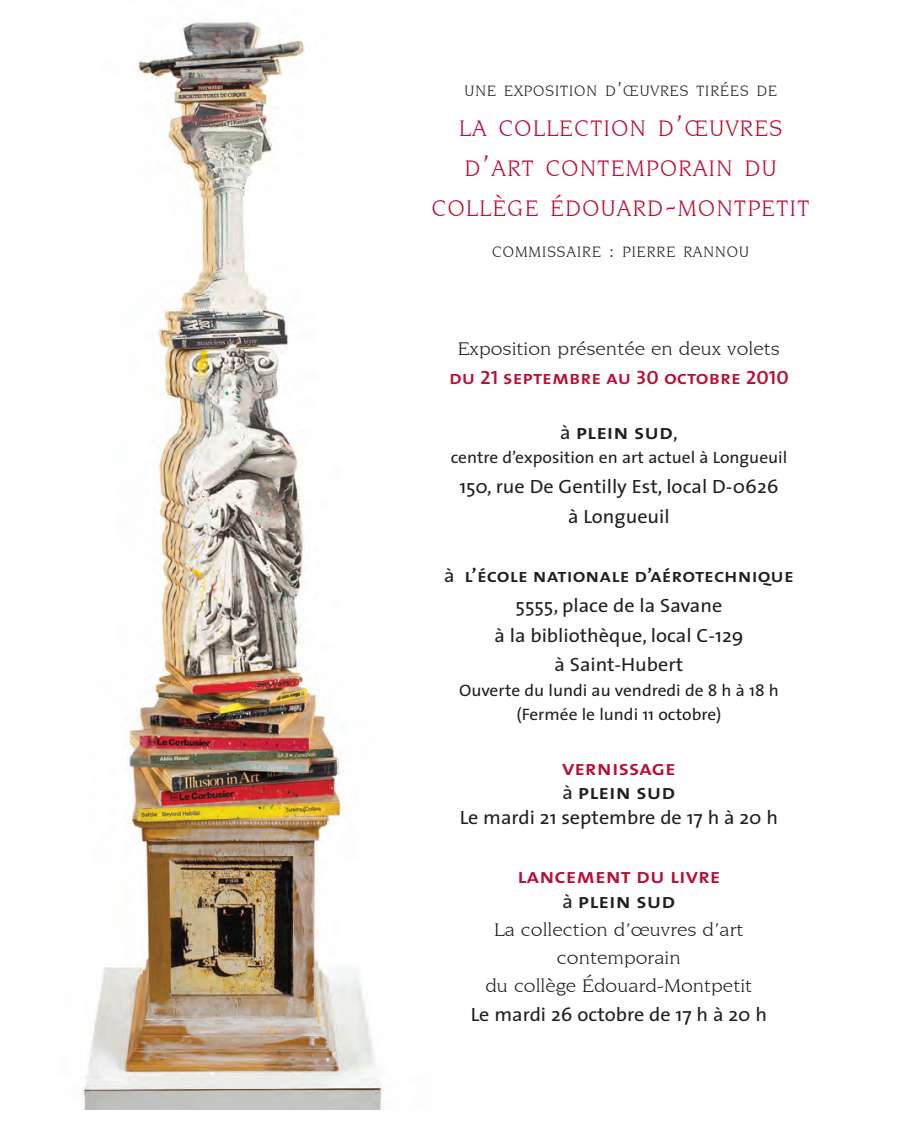
<style>
.page{position:relative;width:914px;height:1134px;background:#fff}
.page>*{position:absolute;margin:0;border:0;box-sizing:border-box;transform-origin:0 0}
.t1{font:23.62px/40.2px "Novarese IT Cby BT";letter-spacing:.07em;color:#b90f36;text-align:center}
.t2{font:21px/24.5px "The Sans Semi Bold Caps";color:#b90f36;scale:1.1 1}
.t3{font:21px "The Sans Semi Bold Caps";color:#231f20;scale:1.1 1}
.t4{font:19.25px/29.8px "The Sans";color:#231f20;text-align:center;scale:1.05 1}
.t5{font:19.25px/28px "Novarese IT Cby BT";color:#231f20;text-align:center;scale:1.1 1}
.t6{font:19.25px "The Sans Semi Bold Caps";color:#231f20;scale:1.1 1}
.t7{font:19.25px "The Sans Semi Bold Caps";color:#b90f36;scale:1.1 1}
.t8{font:16.62px/24.5px "The Sans";color:#231f20;text-align:center;scale:1.05 1}
.t9{font:15.75px "Novarese IT Cby BT";letter-spacing:.07em;color:#231f20}
.s1{font-size:21px}
.s2{font-size:31.5px}
.s3{font-family:"The Sans";font-size:19.25px}
.s4{font-family:"The Sans"}
.s5{font-family:"The Sans";font-size:19.25px;color:#231f20}
.s6{color:#231f20}
</style>
<div class="page">
<img style="left:82px;top:21px;width:303px;height:1089px">
<p class="t9" style="left:464px;top:81px;width:314px">UNE EXPOSITION D<span class="s1">’</span>ŒUVRES TIRÉES DE</p>
<p class="t1" style="left:432px;top:108px;width:379px">LA COLLECTION D<span class="s2">’</span>ŒUVRES<br>D<span class="s2">’</span>ART CONTEMPORAIN DU<br>COLLÈGE ÉDOUARD<span class="s2">-</span>MONTPETIT</p>
<p class="t9" style="left:492px;top:242px;width:258px">COMMISSAIRE <span class="s1">:</span> PIERRE RANNOU</p>
<p class="t5" style="left:458px;top:334px;width:294px">EXPOSITION PRÉSENTÉE EN DEUX VOLETS</p>
<p class="t7" style="left:449px;top:371px;width:310px">du 21 septembre au 30 octobre 2010</p>
<p class="t3" style="left:560px;top:424px;width:108px"><span class="s3">à</span> plein sud<span class="s3">,</span></p>
<p class="t8" style="left:450px;top:447px;width:322px">centre d’exposition en art actuel à Longueuil</p>
<p class="t4" style="left:459px;top:473px;width:305px">150, rue De Gentilly Est, local D-0626 à Longueuil</p>
<p class="t6" style="left:444px;top:569px;width:319px"><span class="s4">à</span> l’école nationale d’aérotechnique</p>
<p class="t4" style="left:494px;top:592px;width:239px">5555, place de la Savane<br>à la bibliothèque, local C-129 à Saint-Hubert</p>
<p class="t8" style="left:459px;top:680px;width:306px">Ouverte du lundi au vendredi de 8 h à 18 h (Fermée le lundi 11 octobre)</p>
<p class="t2" style="left:562px;top:757px;width:105px">vernissage <span class="s5">à</span> <span class="s6">plein sud</span></p>
<p class="t4" style="left:460px;top:804px;width:305px">Le mardi 21 septembre de 17 h à 20 h</p>
<p class="t2" style="left:517px;top:866px;width:186px;text-align:center">lancement du livre <span class="s5">à</span> <span class="s6">plein sud</span></p>
<p class="t5" style="left:485px;top:915px;width:244px">LA COLLECTION D’ŒUVRES D’ART<br>CONTEMPORAIN<br>DU COLLÈGE ÉDOUARD-MONTPETIT</p>
<p class="t4" style="left:471px;top:1002px;width:283px">Le mardi 26 octobre de 17 h à 20 h</p>
</div>
